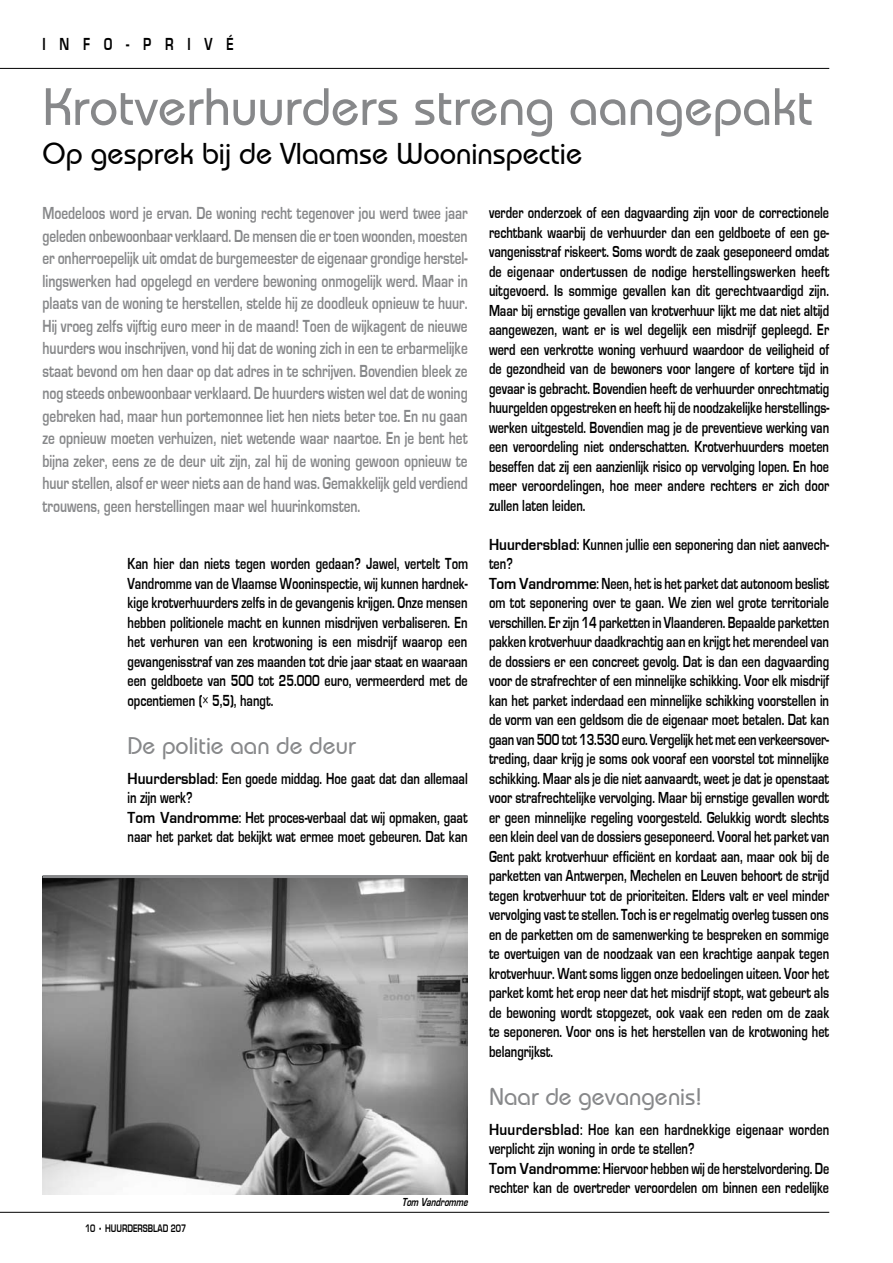
<style>
.page{position:relative;width:893px;height:1263px;background:#fff}
.page>*{position:absolute;margin:0;border:0;box-sizing:border-box;transform-origin:0 0}
.t1{font:500 52.5px "Bauhaus IT Cby BT";color:#87888a}
.t2{font:500 30px "Bauhaus IT Cby BT";color:#000}
.t3{font:500 24px "Bauhaus IT Cby BT";color:#87888a}
.t4{font:18px/22.5px "Eurose Cond";color:#87888a;text-align:justify}
.t5{font:18px "Eurose Cond";color:#000}
.t6{font:16.5px/19.5px "Eurose Cond";color:#000}
.t7{font:italic 12px "Eurose Cond";color:#000}
.t8{font:11.25px "Eurose Cond";color:#000}
.s1{font-weight:700}
</style>
<div class="page">
<hr style="left:0;top:1212px;width:829px;height:1px;background:#000">
<hr style="left:0;top:68px;width:829px;height:1px;background:#000">
<img style="left:43px;top:878px;width:425px;height:317px">
<hr style="left:43px;top:875px;width:425px;height:3px;background:#87888a">
<p class="t5" style="left:43px;top:34px;width:193px">I N F O - P R I V É</p>
<h1 class="t1" style="left:43px;top:74px;width:772px">Krotverhuurders streng aangepakt</h1>
<h2 class="t2" style="left:43px;top:135px;width:541px">Op gesprek bij de Vlaamse Wooninspectie</h2>
<p class="t4" style="left:43px;top:202px;width:427px">Moedeloos word je ervan. De woning recht tegenover jou werd twee jaar geleden onbewoonbaar verklaard. De mensen die er toen woonden, moesten er onherroepelijk uit omdat de burgemeester de eigenaar grondige herstel&shy;lingswerken had opgelegd en verdere bewoning onmogelijk werd. Maar in plaats van de woning te herstellen, stelde hij ze doodleuk opnieuw te huur.<br>Hij vroeg zelfs vijftig euro meer in de maand! Toen de wijkagent de nieuwe huurders wou inschrijven, vond hij dat de woning zich in een te erbarmelijke staat bevond om hen daar op dat adres in te schrijven. Bovendien bleek ze nog steeds onbewoonbaar verklaard. De huurders wisten wel dat de woning gebreken had, maar hun portemonnee liet hen niets beter toe. En nu gaan ze opnieuw moeten verhuizen, niet wetende waar naartoe. En je bent het bijna zeker, eens ze de deur uit zijn, zal hij de woning gewoon opnieuw te huur stellen, alsof er weer niets aan de hand was. Gemakkelijk geld verdiend trouwens, geen herstellingen maar wel huurinkomsten.</p>
<p class="t6" style="left:489px;top:203px;width:342px;text-align:justify">verder onderzoek of een dagvaarding zijn voor de correctionele rechtbank waarbij de verhuurder dan een geldboete of een ge&shy;vangenisstraf riskeert. Soms wordt de zaak geseponeerd omdat de eigenaar ondertussen de nodige herstellingswerken heeft uitgevoerd. Is sommige gevallen kan dit gerechtvaardigd zijn.<br>Maar bij ernstige gevallen van krotverhuur lijkt me dat niet altijd aangewezen, want er is wel degelijk een misdrijf gepleegd. Er werd een verkrotte woning verhuurd waardoor de veiligheid of de gezondheid van de bewoners voor langere of kortere tijd in gevaar is gebracht. Bovendien heeft de verhuurder onrechtmatig huurgelden opgestreken en heeft hij de noodzakelijke herstellings&shy;werken uitgesteld. Bovendien mag je de preventieve werking van een veroordeling niet onderschatten. Krotverhuurders moeten beseffen dat zij een aanzienlijk risico op vervolging lopen. En hoe meer veroordelingen, hoe meer andere rechters er zich door zullen laten leiden.</p>
<p class="t6" style="left:489px;top:534px;width:342px"><span class="s1">Huurdersblad</span>: Kunnen jullie een seponering dan niet aanvech&shy;ten?<br><span class="s1">Tom Vandromme</span>: Neen, het is het parket dat autonoom beslist om tot seponering over te gaan. We zien wel grote territoriale verschillen. Er zijn 14 parketten in Vlaanderen. Bepaalde parketten pakken krotverhuur daadkrachtig aan en krijgt het merendeel van de dossiers er een concreet gevolg. Dat is dan een dagvaarding voor de strafrechter of een minnelijke schikking. Voor elk misdrijf kan het parket inderdaad een minnelijke schikking voorstellen in de vorm van een geldsom die de eigenaar moet betalen. Dat kan gaan van 500 tot 13.530 euro. Vergelijk het met een verkeersover&shy;treding, daar krijg je soms ook vooraf een voorstel tot minnelijke schikking. Maar als je die niet aanvaardt, weet je dat je openstaat voor strafrechtelijke vervolging. Maar bij ernstige gevallen wordt er geen minnelijke regeling voorgesteld. Gelukkig wordt slechts een klein deel van de dossiers geseponeerd. Vooral het parket van Gent pakt krotverhuur efficiënt en kordaat aan, maar ook bij de parketten van Antwerpen, Mechelen en Leuven behoort de strijd tegen krotverhuur tot de prioriteiten. Elders valt er veel minder vervolging vast te stellen. Toch is er regelmatig overleg tussen ons en de parketten om de samenwerking te bespreken en sommige te overtuigen van de noodzaak van een krachtige aanpak tegen krotverhuur. Want soms liggen onze bedoelingen uiteen. Voor het parket komt het erop neer dat het misdrijf stopt, wat gebeurt als de bewoning wordt stopgezet, ook vaak een reden om de zaak te seponeren. Voor ons is het herstellen van de krotwoning het belangrijkst.</p>
<h3 class="t3" style="left:489px;top:1082px;width:215px">Naar de gevangenis!</h3>
<p class="t6" style="left:489px;top:1119px;width:342px"><span class="s1">Huurdersblad</span>: Hoe kan een hardnekkige eigenaar worden verplicht zijn woning in orde te stellen?<br><span class="s1">Tom Vandromme</span>: Hiervoor hebben wij de herstelvordering. De rechter kan de overtreder veroordelen om binnen een redelijke</p>
<p class="t6" style="left:128px;top:554px;width:342px;text-align:justify">Kan hier dan niets tegen worden gedaan? Jawel, vertelt Tom Vandromme van de Vlaamse Wooninspectie, wij kunnen hardnek&shy;kige krotverhuurders zelfs in de gevangenis krijgen. Onze mensen hebben politionele macht en kunnen misdrijven verbaliseren. En het verhuren van een krotwoning is een misdrijf waarop een gevangenisstraf van zes maanden tot drie jaar staat en waaraan een geldboete van 500 tot 25.000 euro, vermeerderd met de opcentiemen (× 5,5), hangt.</p>
<h3 class="t3" style="left:128px;top:731px;width:230px">De politie aan de deur</h3>
<p class="t6" style="left:128px;top:768px;width:342px"><span class="s1">Huurdersblad</span>: Een goede middag. Hoe gaat dat dan allemaal in zijn werk?<br><span class="s1">Tom Vandromme</span>: Het proces-verbaal dat wij opmaken, gaat naar het parket dat bekijkt wat ermee moet gebeuren. Dat kan</p>
<p class="t8" style="left:85px;top:1222px;width:103px">10 • Huurdersblad 207</p>
<p class="t7" style="left:402px;top:1196px;width:68px">Tom Vandromme</p>
</div>
